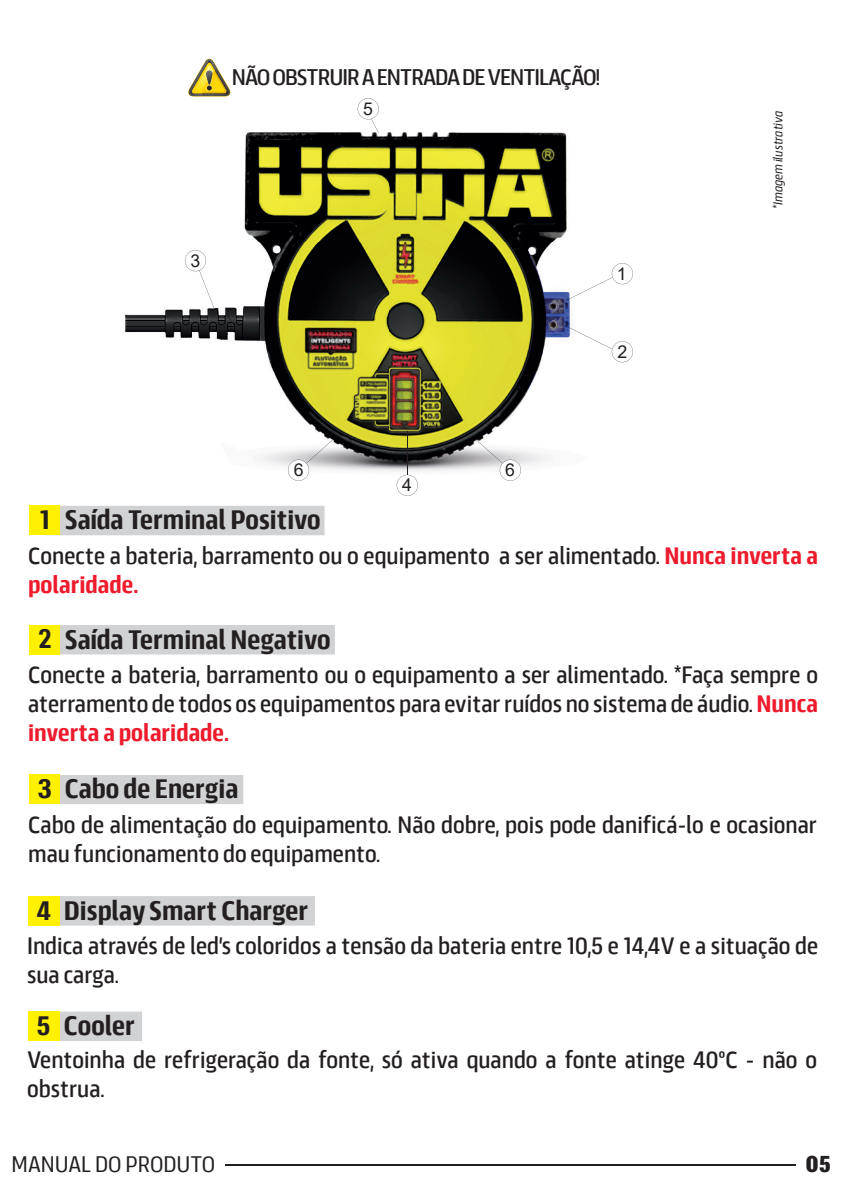
<style>
.page{position:relative;width:842px;height:1191px;background:#fff}
.page>*{position:absolute;margin:0;border:0;box-sizing:border-box;transform-origin:0 0}
.t1{font:600 condensed 27.8px "Scansky";color:#231f20}
.t2{font:condensed 24.6px/28.8px "Scansky";color:#231f20}
.t3{font:condensed 23.6px "Scansky";letter-spacing:-.04em;color:#231f20}
.t4{font:300 condensed 23.4px "Scansky";color:#231f20}
.t5{font:700 condensed 23.4px "Scansky";color:#231f20}
.t6{font:17.6px "Arial";color:#231f20}
.t7{font:italic 300 condensed 13.4px "Scansky";color:#231f20}
.s1{font-weight:600;color:#ee1b2d}
</style>
<div class="page">
<hr style="left:225px;top:1163px;width:570px;height:2px;background:#231f20">
<div style="left:60px;top:506px;width:264px;height:29px;background:#d1d2d4"></div>
<div style="left:29px;top:506px;width:31px;height:29px;background:#fff101"></div>
<div style="left:60px;top:625px;width:275px;height:29px;background:#d1d2d4"></div>
<div style="left:29px;top:625px;width:31px;height:29px;background:#fff101"></div>
<div style="left:60px;top:775px;width:183px;height:29px;background:#d1d2d4"></div>
<div style="left:29px;top:774px;width:31px;height:30px;background:#fff101"></div>
<div style="left:59px;top:896px;width:256px;height:29px;background:#d1d2d4"></div>
<div style="left:28px;top:896px;width:31px;height:29px;background:#fff101"></div>
<div style="left:59px;top:1011px;width:83px;height:30px;background:#d1d2d4"></div>
<div style="left:28px;top:1011px;width:31px;height:30px;background:#fff101"></div>
<svg style="left:188px;top:59px;width:43px;height:38px"></svg>
<img style="left:124px;top:132px;width:448px;height:355px">
<svg style="left:474px;top:438px;width:47px;height:43px"></svg>
<svg style="left:288px;top:438px;width:46px;height:43px"></svg>
<hr style="left:407px;top:431px;width:1px;height:47px;background:#231f20">
<svg style="left:397px;top:475px;width:21px;height:21px"></svg>
<svg style="left:562px;top:263px;width:71px;height:39px"></svg>
<svg style="left:562px;top:324px;width:71px;height:38px"></svg>
<svg style="left:185px;top:250px;width:31px;height:62px"></svg>
<svg style="left:358px;top:98px;width:21px;height:35px"></svg>
<p class="t3" style="left:232px;top:63px;width:370px">NÃO OBSTRUIR A ENTRADA DE VENTILAÇÃO!</p>
<p class="t6" style="left:363px;top:97px;width:11px">5</p>
<p class="t6" style="left:191px;top:248px;width:11px">3</p>
<p class="t6" style="left:294px;top:458px;width:11px">6</p>
<p class="t6" style="left:505px;top:458px;width:11px">6</p>
<p class="t6" style="left:402px;top:473px;width:11px">4</p>
<p class="t1" style="left:40px;top:503px;width:282px">1 Saída Terminal Positivo</p>
<p class="t6" style="left:617px;top:261px;width:11px">1</p>
<p class="t6" style="left:617px;top:339px;width:11px">2</p>
<p class="t7" style="left:770px;top:209px;width:99px;rotate:-90deg">*Imagem ilustrativa</p>
<p class="t2" style="left:28px;top:540px;width:791px">Conecte a bateria, barramento ou o equipamento a ser alimentado. <span class="s1">Nunca inverta a polaridade.</span></p>
<p class="t1" style="left:38px;top:622px;width:294px">2 Saída Terminal Negativo</p>
<p class="t2" style="left:28px;top:659px;width:791px;text-align:justify">Conecte a bateria, barramento ou o equipamento a ser alimentado. *Faça sempre o aterramento de todos os equipamentos para evitar ruídos no sistema de áudio. <span class="s1">Nunca inverta a polaridade.</span></p>
<p class="t1" style="left:38px;top:772px;width:202px">3 Cabo de Energia</p>
<p class="t2" style="left:28px;top:809px;width:790px">Cabo de alimentação do equipamento. Não dobre, pois pode danificá-lo e ocasionar mau funcionamento do equipamento.</p>
<p class="t1" style="left:36px;top:893px;width:273px">4 Display Smart Charger</p>
<p class="t2" style="left:27px;top:931px;width:792px">Indica através de led’s coloridos a tensão da bateria entre 10,5 e 14,4V e a situação de sua carga.</p>
<p class="t1" style="left:36px;top:1009px;width:100px">5 Cooler</p>
<p class="t2" style="left:27px;top:1045px;width:791px">Ventoinha de refrigeração da fonte, só ativa quando a fonte atinge 40ºC - não o obstrua.</p>
<p class="t4" style="left:12px;top:1150px;width:205px">MANUAL DO PRODUTO</p>
<p class="t5" style="left:806px;top:1150px;width:26px">05</p>
</div>
